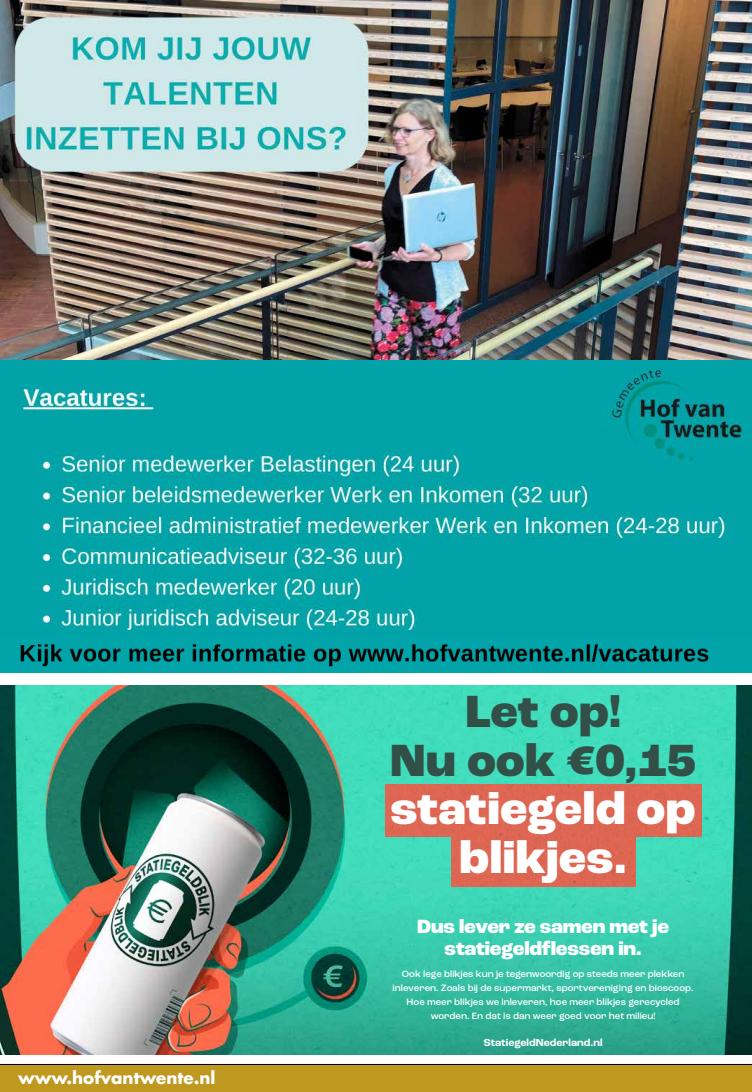
<style>
.page{position:relative;width:752px;height:1092px;background:#fff}
.page>*{position:absolute;margin:0;border:0;box-sizing:border-box;transform-origin:0 0}
.t1{font:800 47.4px/48.6px "Roc Grotesk";letter-spacing:.005em;color:#fff;text-align:center}
.t2{font:800 47.4px/48.6px "Roc Grotesk";color:#325048;text-align:center}
.t3{font:800 20.2px/22px "Roc Grotesk";letter-spacing:-.01em;color:#fff;text-align:center}
.t4{font:700 16.7px "Futura Std";color:#fff}
.t5{font:700 10.7px "Roc Grotesk";letter-spacing:.01em;color:#fff}
.t6{font:500 9.6px/14.2px "Roc Grotesk";color:#fff;text-align:center}
</style>
<div class="page">
<img style="left:0;top:685px;width:751px;height:369px">
<div style="left:451px;top:836px;width:184px;height:50px;background:#dd6752"></div>
<div style="left:385px;top:784px;width:316px;height:52px;background:#dd6752"></div>
<div style="left:0;top:1064px;width:751px;height:27px;background:#bf9820"></div>
<hr style="left:0;top:1064px;width:751px;height:1px;background:#000">
<img style="left:0;top:0;width:751px;height:630px">
<img style="left:0;top:630px;width:751px;height:42px">
<h3 class="t4" style="left:18px;top:1066px;width:199px">www.hofvantwente.nl</h3>
<h1 class="t2" style="left:390px;top:688px;width:307px">Let op!<br>Nu ook €0,15</h1>
<h1 class="t1" style="left:390px;top:785px;width:307px">statiegeld op blikjes.</h1>
<h2 class="t3" style="left:417px;top:915px;width:253px">Dus lever ze samen met je statiegeldflessen in.</h2>
<p class="t6" style="left:392px;top:966px;width:302px">Ook lege blikjes kun je tegenwoordig op steeds meer plekken inleveren. Zoals bij de supermarkt, sportvereniging en bioscoop.<br>Hoe meer blikjes we inleveren, hoe meer blikjes gerecycled worden. En dat is dan weer goed voor het milieu!</p>
<p class="t5" style="left:483px;top:1036px;width:120px">StatiegeldNederland.nl</p>
</div>
